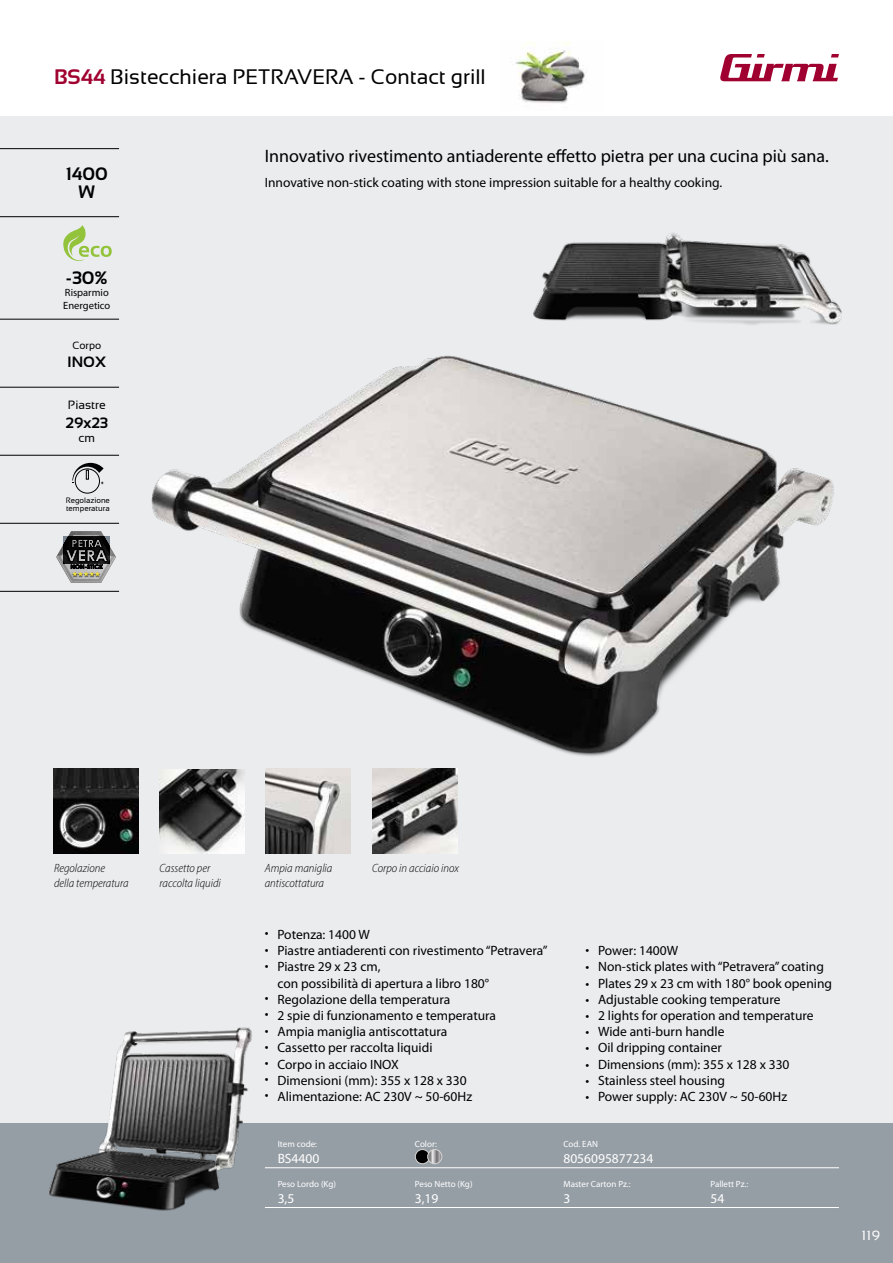
<style>
.page{position:relative;width:893px;height:1263px;background:#fff}
.page>*{position:absolute;margin:0;border:0;box-sizing:border-box;transform-origin:0 0}
.t1{font:21px "Sansation";color:#000}
.t2{font:18px "Myriad Pro";color:#000}
.t3{font:700 18px/18px "Sansation";color:#000;text-align:center}
.t4{font:700 15px "Sansation";color:#000}
.t5{font:13.5px/16.2px "Myriad Pro";color:#000}
.t6{font:13.5px "Myriad Pro";color:#fff}
.t7{font:13.5px "Sansation";color:#fff}
.t8{font:italic 300 semi-condensed 12px/14.4px "Myriad Pro";color:#000}
.t9{font:12px "Sansation";color:#000}
.t10{font:10.5px/12.6px "Myriad Pro";color:#000}
.t11{font:10.5px "Sansation";color:#000}
.t12{font:9px "Myriad Pro";color:#fff}
.t13{font:7.8px/7.8px "Sansation";color:#000}
.s1{font-weight:700;color:#a0002f}
</style>
<div class="page">
<div style="left:0;top:116px;width:893px;height:1016px;background:#eaecee"></div>
<div style="left:0;top:1123px;width:893px;height:140px;background:#969ea5"></div>
<svg style="left:720px;top:54px;width:119px;height:27px"></svg>
<img style="left:48px;top:1027px;width:236px;height:184px">
<svg style="left:56px;top:531px;width:60px;height:52px"></svg>
<img style="left:515px;top:41px;width:70px;height:62px">
<img style="left:124px;top:355px;width:710px;height:452px">
<img style="left:533px;top:233px;width:309px;height:92px">
<img style="left:160px;top:769px;width:85px;height:84px">
<img style="left:266px;top:769px;width:85px;height:85px">
<img style="left:372px;top:769px;width:85px;height:85px">
<img style="left:53px;top:769px;width:85px;height:85px">
<hr style="left:265px;top:1167px;width:574px;height:1px;background:#fff">
<hr style="left:265px;top:1207px;width:574px;height:1px;background:#fff">
<div style="left:415px;top:1149px;width:15px;height:15px;background:#000;border-radius:50%"></div>
<div style="left:415px;top:1149px;width:15px;height:15px;border:1px solid #d6d6d6;border-radius:50%"></div>
<svg style="left:428px;top:1149px;width:14px;height:15px"></svg>
<div style="left:427px;top:1149px;width:15px;height:15px;border:1px solid #d6d6d6;border-radius:50%"></div>
<hr style="left:0;top:148px;width:119px;height:1px;background:#000">
<hr style="left:0;top:216px;width:119px;height:1px;background:#000">
<hr style="left:0;top:319px;width:119px;height:1px;background:#000">
<hr style="left:0;top:387px;width:119px;height:1px;background:#000">
<hr style="left:0;top:455px;width:119px;height:1px;background:#000">
<hr style="left:0;top:523px;width:119px;height:1px;background:#000">
<hr style="left:0;top:591px;width:119px;height:1px;background:#000">
<svg style="left:63px;top:225px;width:49px;height:36px"></svg>
<svg style="left:72px;top:463px;width:32px;height:31px"></svg>
<h1 class="t1" style="left:54px;top:65px;width:433px"><span class="s1">BS44</span> Bistecchiera PETRAVERA - Contact grill</h1>
<h2 class="t3" style="left:66px;top:165px;width:44px">1400<br>W</h2>
<h2 class="t3" style="left:66px;top:268px;width:43px">-30%</h2>
<p class="t10" style="left:63px;top:287px;width:49px">Risparmio<br>Energetico</p>
<p class="t11" style="left:72px;top:340px;width:30px">Corpo</p>
<p class="t4" style="left:68px;top:354px;width:40px">INOX</p>
<p class="t9" style="left:68px;top:398px;width:39px">Piastre</p>
<p class="t4" style="left:66px;top:414px;width:44px">29x23</p>
<p class="t9" style="left:79px;top:432px;width:18px">cm</p>
<p class="t13" style="left:66px;top:497px;width:46px">Regolazione temperatura</p>
<h2 class="t2" style="left:265px;top:146px;width:566px">Innovativo rivestimento antiaderente effetto pietra per una cucina più sana.</h2>
<p class="t5" style="left:265px;top:175px;width:459px">Innovative non-stick coating with stone impression suitable for a healthy cooking.</p>
<p class="t8" style="left:54px;top:861px;width:76px">Regolazione<br>della temperatura</p>
<p class="t8" style="left:160px;top:861px;width:63px">Cassetto per raccolta liquidi</p>
<p class="t8" style="left:372px;top:861px;width:88px">Corpo in acciaio inox</p>
<p class="t8" style="left:265px;top:861px;width:69px">Ampia maniglia antiscottatura</p>
<p class="t5" style="left:265px;top:926px;width:107px">• Potenza: 1400 W</p>
<p class="t5" style="left:265px;top:943px;width:284px">• Piastre antiaderenti con rivestimento “Petravera”</p>
<p class="t5" style="left:277px;top:959px;width:213px;text-indent:-13px">• Piastre 29 x 23 cm,<br>con possibilità di apertura a libro 180°</p>
<p class="t5" style="left:265px;top:991px;width:187px">• Regolazione della temperatura</p>
<p class="t5" style="left:265px;top:1007px;width:233px">• 2 spie di funzionamento e temperatura</p>
<p class="t5" style="left:265px;top:1024px;width:184px">• Ampia maniglia antiscottatura</p>
<p class="t5" style="left:265px;top:1040px;width:169px">• Cassetto per raccolta liquidi</p>
<p class="t5" style="left:265px;top:1056px;width:136px">• Corpo in acciaio INOX</p>
<p class="t5" style="left:265px;top:1072px;width:203px">• Dimensioni (mm): 355 x 128 x 330</p>
<p class="t5" style="left:265px;top:1088px;width:209px">• Alimentazione: AC 230V ~ 50-60Hz</p>
<p class="t5" style="left:585px;top:943px;width:94px">• Power: 1400W</p>
<p class="t5" style="left:585px;top:959px;width:240px">• Non-stick plates with “Petravera” coating</p>
<p class="t5" style="left:585px;top:975px;width:248px">• Plates 29 x 23 cm with 180° book opening</p>
<p class="t5" style="left:585px;top:991px;width:197px">• Adjustable cooking temperature</p>
<p class="t5" style="left:585px;top:1007px;width:230px">• 2 lights for operation and temperature</p>
<p class="t5" style="left:585px;top:1024px;width:141px">• Wide anti-burn handle</p>
<p class="t5" style="left:585px;top:1040px;width:138px">• Oil dripping container</p>
<p class="t5" style="left:585px;top:1056px;width:206px">• Dimensions (mm): 355 x 128 x 330</p>
<p class="t5" style="left:585px;top:1072px;width:141px">• Stainless steel housing</p>
<p class="t5" style="left:585px;top:1088px;width:203px">• Power supply: AC 230V ~ 50-60Hz</p>
<p class="t12" style="left:278px;top:1139px;width:41px">Item code:</p>
<p class="t12" style="left:415px;top:1139px;width:24px">Color:</p>
<p class="t12" style="left:563px;top:1139px;width:36px">Cod. EAN</p>
<p class="t6" style="left:278px;top:1151px;width:43px">BS4400</p>
<p class="t6" style="left:563px;top:1151px;width:92px">8056095877234</p>
<p class="t12" style="left:278px;top:1179px;width:60px">Peso Lordo (Kg)</p>
<p class="t12" style="left:415px;top:1179px;width:59px">Peso Netto (Kg)</p>
<p class="t12" style="left:563px;top:1179px;width:69px">Master Carton Pz.:</p>
<p class="t12" style="left:710px;top:1179px;width:39px">Pallett Pz.:</p>
<p class="t6" style="left:278px;top:1191px;width:18px">3,5</p>
<p class="t6" style="left:415px;top:1191px;width:25px">3,19</p>
<p class="t6" style="left:563px;top:1191px;width:8px">3</p>
<p class="t6" style="left:710px;top:1191px;width:15px">54</p>
<p class="t7" style="left:862px;top:1228px;width:20px">119</p>
</div>
